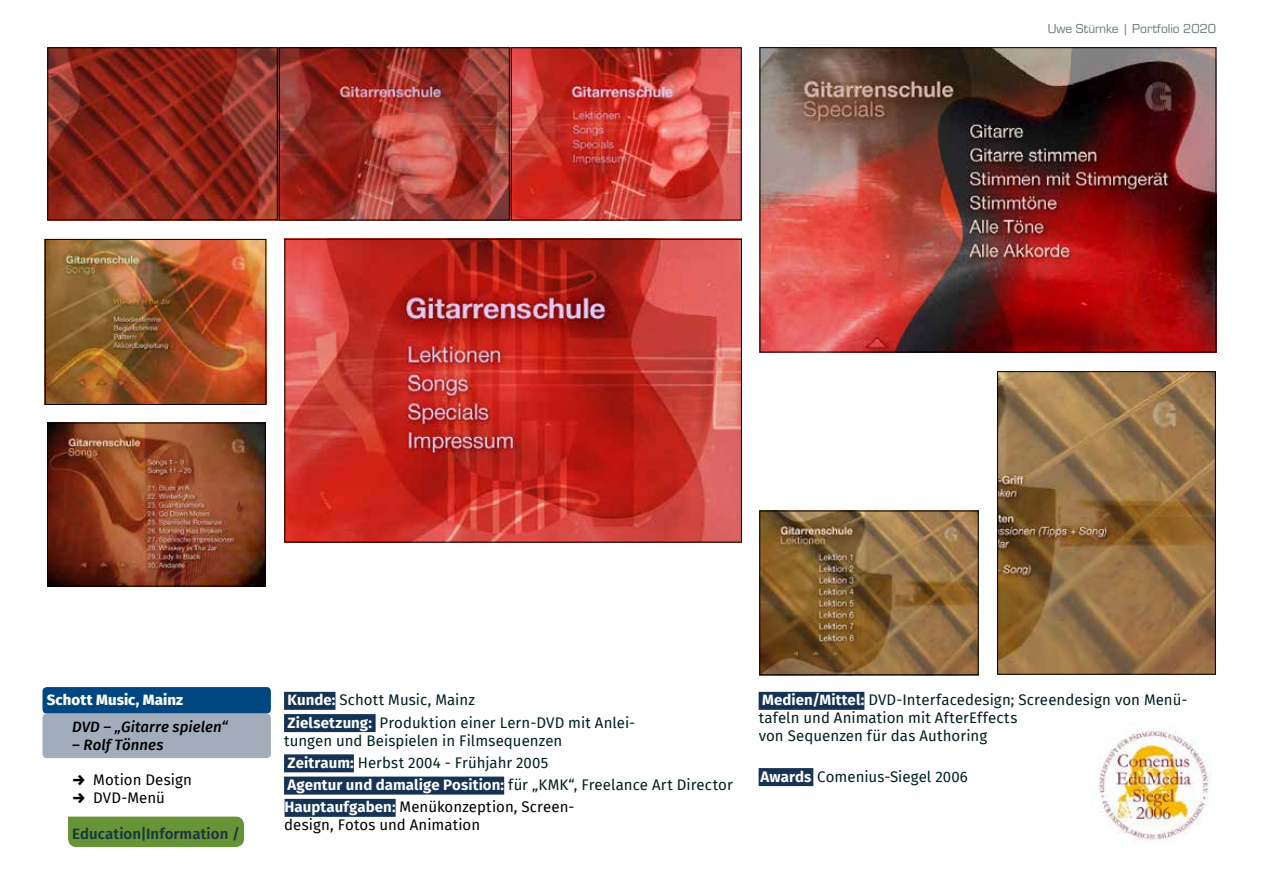
<style>
.page{position:relative;width:1263px;height:893px;background:#fff}
.page>*{position:absolute;margin:0;border:0;box-sizing:border-box;transform-origin:0 0}
.t1{font:15px/22.2px "Fira Sans";letter-spacing:.005em;color:#002020}
.t2{font:15px "Fira Sans";letter-spacing:.005em;color:#000}
.t3{font:italic 500 15px "Fira Sans";letter-spacing:.005em;color:#000}
.t4{font:600 15px "Fira Sans";letter-spacing:.005em;color:#1f363d}
.t5{font:800 15px "Fira Sans";letter-spacing:.01em;color:#fff}
.t6{font:13.5px "Eurostile";color:#667979}
.s1{font-weight:900}
.s2{font-weight:700;color:#fff}
.s3{color:#000}
</style>
<div class="page">
<div style="left:284px;top:692px;width:51px;height:18px;background:#163356"></div>
<div style="left:284px;top:714px;width:92px;height:18px;background:#163356"></div>
<div style="left:284px;top:754px;width:70px;height:18px;background:#163356"></div>
<div style="left:284px;top:777px;width:220px;height:18px;background:#163356"></div>
<div style="left:285px;top:799px;width:111px;height:18px;background:#163356"></div>
<div style="left:759px;top:692px;width:105px;height:18px;background:#163356"></div>
<div style="left:759px;top:768px;width:54px;height:18px;background:#163356"></div>
<div style="left:43px;top:687px;width:228px;height:27px;background:#004680;border-radius:4px"></div>
<div style="left:43px;top:714px;width:228px;height:44px;background:#a2adbb;border-radius:4px"></div>
<div style="left:68px;top:817px;width:176px;height:30px;background:#679436"></div>
<img style="left:47px;top:241px;width:217px;height:162px">
<div style="left:45px;top:239px;width:221px;height:166px;border:1px solid #000"></div>
<img style="left:999px;top:373px;width:215px;height:300px">
<div style="left:997px;top:371px;width:219px;height:304px;border:1px solid #000"></div>
<img style="left:1099px;top:730px;width:113px;height:113px">
<img style="left:286px;top:241px;width:454px;height:299px">
<div style="left:284px;top:239px;width:458px;height:303px;border:1px solid #000"></div>
<img style="left:49px;top:47px;width:691px;height:173px">
<div style="left:511px;top:47px;width:231px;height:173px;border:1px solid #000"></div>
<div style="left:279px;top:47px;width:231px;height:173px;border:1px solid #000"></div>
<div style="left:47px;top:47px;width:231px;height:173px;border:1px solid #000"></div>
<img style="left:761px;top:49px;width:453px;height:301px">
<div style="left:759px;top:47px;width:457px;height:305px;border:1px solid #000"></div>
<img style="left:49px;top:425px;width:215px;height:159px">
<div style="left:47px;top:423px;width:219px;height:163px;border:1px solid #000"></div>
<img style="left:761px;top:513px;width:215px;height:160px">
<div style="left:759px;top:511px;width:219px;height:164px;border:1px solid #000"></div>
<p class="t6" style="left:1048px;top:19px;width:170px">Uwe Stümke | Portfolio 2020</p>
<p class="t5" style="left:47px;top:687px;width:138px">Schott Music, Mainz</p>
<p class="t3" style="left:72px;top:715px;width:157px">DVD – „Gitarre spielen“</p>
<p class="t3" style="left:72px;top:733px;width:93px">– Rolf Tönnes</p>
<p class="t2" style="left:72px;top:768px;width:121px"><span class="s1">→</span> Motion Design</p>
<p class="t2" style="left:72px;top:786px;width:94px"><span class="s1">→</span> DVD-Menü</p>
<p class="t4" style="left:72px;top:821px;width:169px">Education|Information /</p>
<p class="t1" style="left:288px;top:689px;width:349px"><span class="s2">Kunde:</span> Schott Music, Mainz<br><span class="s2">Zielsetzung:</span> Produktion einer Lern-DVD mit Anlei-</p>
<p class="t1" style="left:284px;top:729px;width:450px">tungen und Beispielen in Filmsequenzen<br><span class="s2">Zeitraum:</span> Herbst 2004 - Frühjahr 2005<br><span class="s2">Agentur und damalige Position:</span> für „KMK“, Freelance Art Director <span class="s2">Hauptaufgaben:</span> <span class="s3">Menükonzeption, Screen-</span></p>
<p class="t2" style="left:284px;top:814px;width:197px">design, Fotos und Animation</p>
<p class="t1" style="left:759px;top:691px;width:430px;line-height:18px"><span class="s2">Medien/Mittel:</span> DVD-Interfacedesign; Screendesign von Menü&shy;tafeln und Animation mit AfterEffects<br>von Sequenzen für das Authoring</p>
<p class="t1" style="left:760px;top:765px;width:209px"><span class="s2">Awards</span> Comenius-Siegel 2006</p>
</div>
